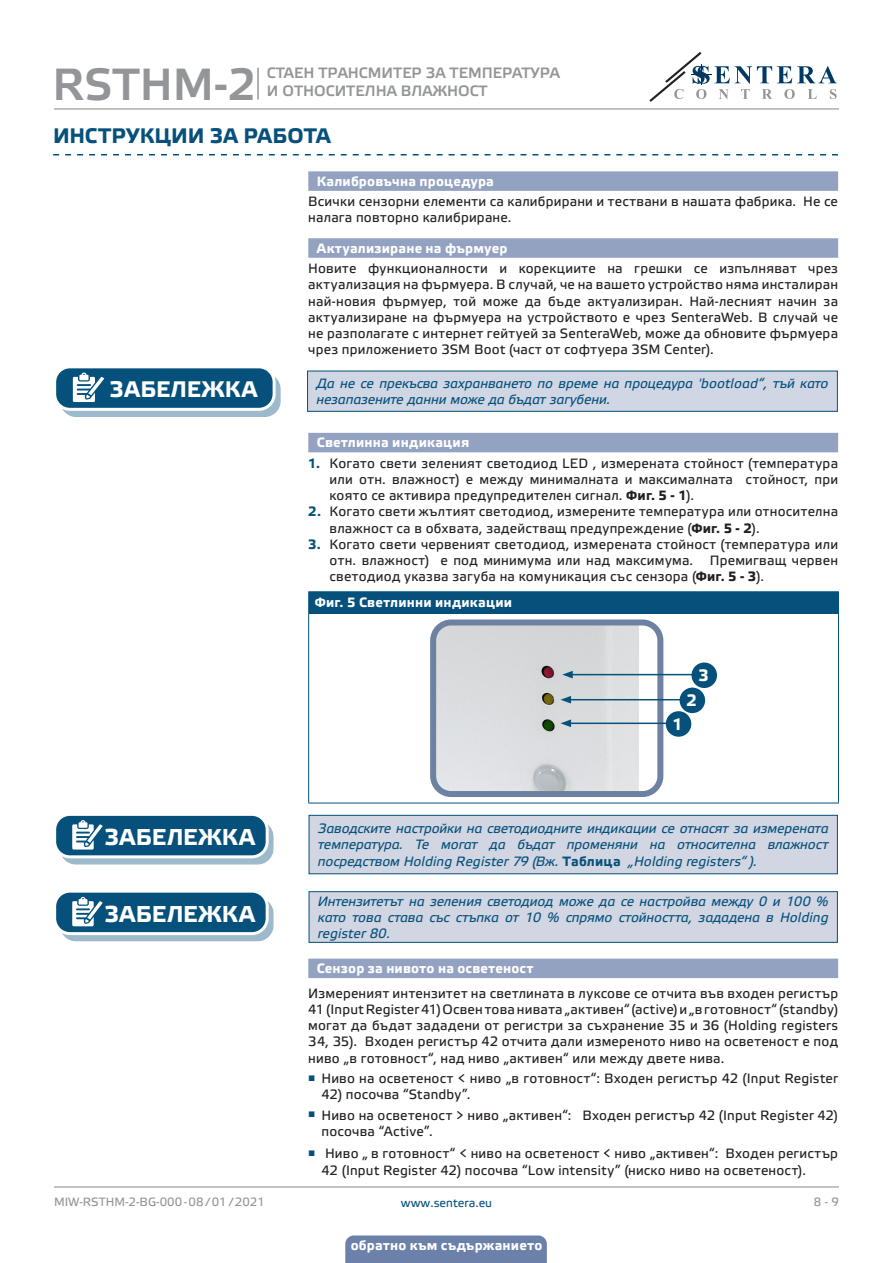
<style>
.page{position:relative;width:893px;height:1263px;background:#fff}
.page>*{position:absolute;margin:0;border:0;box-sizing:border-box;transform-origin:0 0}
.t1{font:45px "Etelka Medium Pro";color:#939598}
.t2{font:700 22.95px "Etelka Text Pro";letter-spacing:.02em;color:#fff}
.t3{font:700 22.5px "Etelka Text Pro";letter-spacing:.02em;color:#fff}
.t4{font:700 21px "Etelka Text Pro";letter-spacing:.005em;color:#06517c}
.TABLE_TEXT_WHITE{font:700 16.5px "Etelka Text Pro";color:#fff}
.t5{font:15px/18px "Etelka Medium Pro";color:#939598}
.body{font:13.5px/16.2px "Etelka Text Pro";letter-spacing:.015em;color:#231f20}
.attention{font:italic 13.5px/16.2px "Etelka Text Pro";letter-spacing:-.005em;color:#06517c;text-align:justify}
.Number-roman{font:700 13.5px "Etelka Text Pro";letter-spacing:.015em;color:#fff}
.table_text{font:700 13.5px "Etelka Text Pro";letter-spacing:.01em;color:#fff}
.t6{font:12px "Etelka Text Pro";color:#939598}
.t7{font:12px "Etelka Text Pro";color:#06517c}
.s1{font-weight:700;color:#06517c}
.s2{font-weight:700}
.s3{font-weight:700;font-style:normal}
</style>
<div class="page">
<hr style="left:54px;top:108px;width:785px;height:1px;background:#939598">
<hr style="left:54px;top:1186px;width:785px;height:1px;background:#939598">
<svg style="left:649px;top:52px;width:188px;height:50px"></svg>
<div style="left:345px;top:1235px;width:202px;height:28px;background:#6c81aa"></div>
<svg style="left:53px;top:154px;width:785px;height:1px"></svg>
<div style="left:308px;top:171px;width:530px;height:20px;background:#94a2c2"></div>
<div style="left:308px;top:238px;width:530px;height:20px;background:#94a2c2"></div>
<div style="left:308px;top:433px;width:530px;height:19px;background:#94a2c2"></div>
<div style="left:308px;top:958px;width:530px;height:20px;background:#94a2c2"></div>
<div style="left:61px;top:374px;width:219px;height:42px;background:#9cbacb;border-radius:15px"></div>
<div style="left:60px;top:373px;width:221px;height:44px;border:1px solid #06517c;border-radius:15px"></div>
<div style="left:55px;top:367px;width:219px;height:42px;background:#06517c;border-radius:15px"></div>
<div style="left:53px;top:365px;width:223px;height:46px;border:3px solid #fff;border-radius:15px"></div>
<svg style="left:73px;top:373px;width:37px;height:37px"></svg>
<div style="left:308px;top:371px;width:529px;height:40px;background:#d1d6e4"></div>
<div style="left:307px;top:371px;width:531px;height:41px;border:1px solid #06517c"></div>
<div style="left:309px;top:592px;width:529px;height:21px;background:#06517c"></div>
<hr style="left:308px;top:591px;width:531px;height:1px;background:#06517c">
<svg style="left:308px;top:592px;width:1px;height:21px"></svg>
<svg style="left:838px;top:592px;width:1px;height:21px"></svg>
<hr style="left:308px;top:613px;width:531px;height:1px;background:#06517c">
<hr style="left:308px;top:614px;width:1px;height:189px;background:#06517c">
<hr style="left:838px;top:614px;width:1px;height:189px;background:#06517c">
<hr style="left:308px;top:803px;width:531px;height:1px;background:#06517c">
<img style="left:437px;top:626px;width:219px;height:164px">
<div style="left:430px;top:619px;width:233px;height:178px;border:6px solid #6d81a2;border-radius:18px"></div>
<hr style="left:570px;top:674px;width:130px;height:1px;background:#06517c">
<svg style="left:562px;top:671px;width:11px;height:7px"></svg>
<hr style="left:569px;top:699px;width:118px;height:1px;background:#06517c">
<svg style="left:560px;top:696px;width:11px;height:7px"></svg>
<hr style="left:569px;top:722px;width:118px;height:2px;background:#06517c">
<svg style="left:560px;top:719px;width:11px;height:8px"></svg>
<div style="left:691px;top:662px;width:26px;height:26px;background:#06517c;border-radius:50%"></div>
<div style="left:680px;top:688px;width:25px;height:25px;background:#06517c;border-radius:50%"></div>
<div style="left:666px;top:711px;width:25px;height:26px;background:#06517c;border-radius:50%"></div>
<div style="left:309px;top:815px;width:528px;height:59px;background:#d2d6e2"></div>
<div style="left:309px;top:815px;width:529px;height:59px;border:1px solid #06517c"></div>
<div style="left:61px;top:821px;width:212px;height:43px;background:linear-gradient(to right,#9bb9cb,#9ebbcc);border-radius:15px"></div>
<div style="left:60px;top:821px;width:214px;height:43px;border:1px solid #06517c;border-radius:15px"></div>
<div style="left:55px;top:814px;width:212px;height:43px;background:#06517c;border-radius:15px"></div>
<div style="left:53px;top:813px;width:216px;height:45px;border:3px solid #fff;border-radius:15px"></div>
<svg style="left:72px;top:820px;width:36px;height:38px"></svg>
<div style="left:61px;top:898px;width:212px;height:43px;background:#9cbacb;border-radius:15px"></div>
<div style="left:60px;top:897px;width:214px;height:44px;border:1px solid #06517c;border-radius:15px"></div>
<div style="left:55px;top:891px;width:212px;height:43px;background:#06517c;border-radius:15px"></div>
<div style="left:53px;top:890px;width:216px;height:45px;border:3px solid #fff;border-radius:15px"></div>
<svg style="left:72px;top:897px;width:36px;height:37px"></svg>
<div style="left:309px;top:892px;width:528px;height:50px;background:#d2d6e2"></div>
<div style="left:309px;top:891px;width:529px;height:52px;border:1px solid #06517c"></div>
<hr style="left:257px;top:68px;width:2px;height:32px;background:#939598">
<h1 class="t1" style="left:53px;top:59px;width:205px">RSTHM-2</h1>
<p class="t5" style="left:267px;top:65px;width:295px">СТАЕН ТРАНСМИТЕР ЗА ТЕМПЕРАТУРА<br>И ОТНОСИТЕЛНА ВЛАЖНОСТ</p>
<p class="t4" style="left:53px;top:124px;width:279px">ИНСТРУКЦИИ ЗА РАБОТА</p>
<p class="Number-roman" style="left:317px;top:174px;width:179px">Калибровъчна процедура</p>
<p class="body" style="left:308px;top:194px;width:531px">Всички сензорни елементи са калибрирани и тествани в нашата фабрика. Не се налага повторно калибриране.</p>
<p class="Number-roman" style="left:317px;top:241px;width:192px">Актуализиране на фърмуер</p>
<p class="body" style="left:308px;top:261px;width:531px;text-align:justify">Новите функционалности и корекциите на грешки се изпълняват чрез актуализация на фърмуера. В случай, че на вашето устройство няма инсталиран най-новия фърмуер, той може да бъде актуализиран. Най-лесният начин за актуализиране на фърмуера на устройството е чрез SenteraWeb. В случай че не разполагате с интернет гейтуей за SenteraWeb, може да обновите фърмуера чрез приложението 3SM Boot (част от софтуера 3SМ Center).</p>
<p class="t3" style="left:110px;top:377px;width:149px">ЗАБЕЛЕЖКА</p>
<p class="attention" style="left:316px;top:376px;width:514px">Да не се прекъсва захранването по време на процедура 'bootload“, тъй като незапазените данни може да бъдат загубени.</p>
<p class="Number-roman" style="left:317px;top:435px;width:154px">Светлинна индикация</p>
<p class="body" style="left:330px;top:456px;width:510px;text-align:justify;text-indent:-21px"><span class="s1">1.</span> Когато свети зеленият светодиод LED , измерената стойност (температура или отн. влажност) е между минималната и максималната стойност, при която се активира предупредителен сигнал. <span class="s2">Фиг. 5 - 1</span>).</p>
<p class="body" style="left:330px;top:504px;width:510px;text-indent:-21px"><span class="s1">2.</span> Когато свети жълтият светодиод, измерените температура или относителна влажност са в обхвата, задействащ предупреждение (<span class="s2">Фиг. 5 - 2</span>).</p>
<p class="body" style="left:330px;top:537px;width:510px;text-align:justify;text-indent:-21px"><span class="s1">3.</span> Когато свети червеният светодиод, измерената стойност (температура или отн. влажност) е под минимума или над максимума. Премигващ червен светoдиод указва загуба на комуникация със сензора (<span class="s2">Фиг. 5 - 3</span>).</p>
<p class="table_text" style="left:315px;top:595px;width:199px">Фиг. 5 Светлинни индикации</p>
<p class="TABLE_TEXT_WHITE" style="left:698px;top:666px;width:12px">3</p>
<p class="TABLE_TEXT_WHITE" style="left:686px;top:691px;width:12px">2</p>
<p class="t2" style="left:104px;top:824px;width:152px">ЗАБЕЛЕЖКА</p>
<p class="TABLE_TEXT_WHITE" style="left:673px;top:715px;width:12px">1</p>
<p class="attention" style="left:318px;top:821px;width:512px">Заводските настройки на светодиодните индикации се отнасят за измерената температура. Те могат да бъдат променяни на относителна влажност посредством Holding Register 79 (Вж. <span class="s3">Таблица</span> „Holding registers“ ).</p>
<p class="t2" style="left:104px;top:901px;width:152px">ЗАБЕЛЕЖКА</p>
<p class="attention" style="left:318px;top:894px;width:512px">Интензитетът на зеления светодиод може да се настройва между 0 и 100 % като това става със стъпка от 10 % спрямо стойността, зададена в Holding register 80.</p>
<p class="Number-roman" style="left:317px;top:961px;width:218px">Сензор за нивото на осветеност</p>
<p class="body" style="left:308px;top:986px;width:531px;text-align:justify">Измереният интензитет на светлината в луксове се отчита във входен регистър 41 (Input Register 41) Освен това нивата „активен“ (active) и „в готовност“ (standby) могат да бъдат зададени от регистри за съхранение 35 и 36 (Holding registers 34, 35). Входен регистър 42 отчита дали измереното ниво на осветеност е под ниво „в готовност“, над ниво „активен“ или между двете нива.</p>
<p class="body" style="left:308px;top:1071px;width:531px"><sup>■</sup> Ниво на осветеност &lt; ниво „в готовност“: Входен регистър 42 (Input Register</p>
<p class="body" style="left:322px;top:1087px;width:150px">42) посочва “Standby”.</p>
<p class="body" style="left:322px;top:1108px;width:518px;text-indent:-13px"><sup>■</sup> Ниво на осветеност &gt; ниво „активен“: Входен регистър 42 (Input Register 42) посочва “Active”.</p>
<p class="body" style="left:322px;top:1146px;width:518px;text-indent:-13px"><sup>■</sup> Ниво „ в готовност“ &lt; ниво на осветеност &lt; ниво „активен“: Входен регистър<br>42 (Input Register 42) посочва “Low intensity” (ниско ниво на осветеност).</p>
<p class="t6" style="left:54px;top:1195px;width:212px">MIW-RSTHM-2-BG-000 - 08 / 01 / 2021</p>
<p class="t7" style="left:401px;top:1196px;width:93px">www.sentera.eu</p>
<p class="t6" style="left:814px;top:1195px;width:27px">8 - 9</p>
<p class="Number-roman" style="left:351px;top:1238px;width:193px">обратно към съдържанието</p>
</div>
